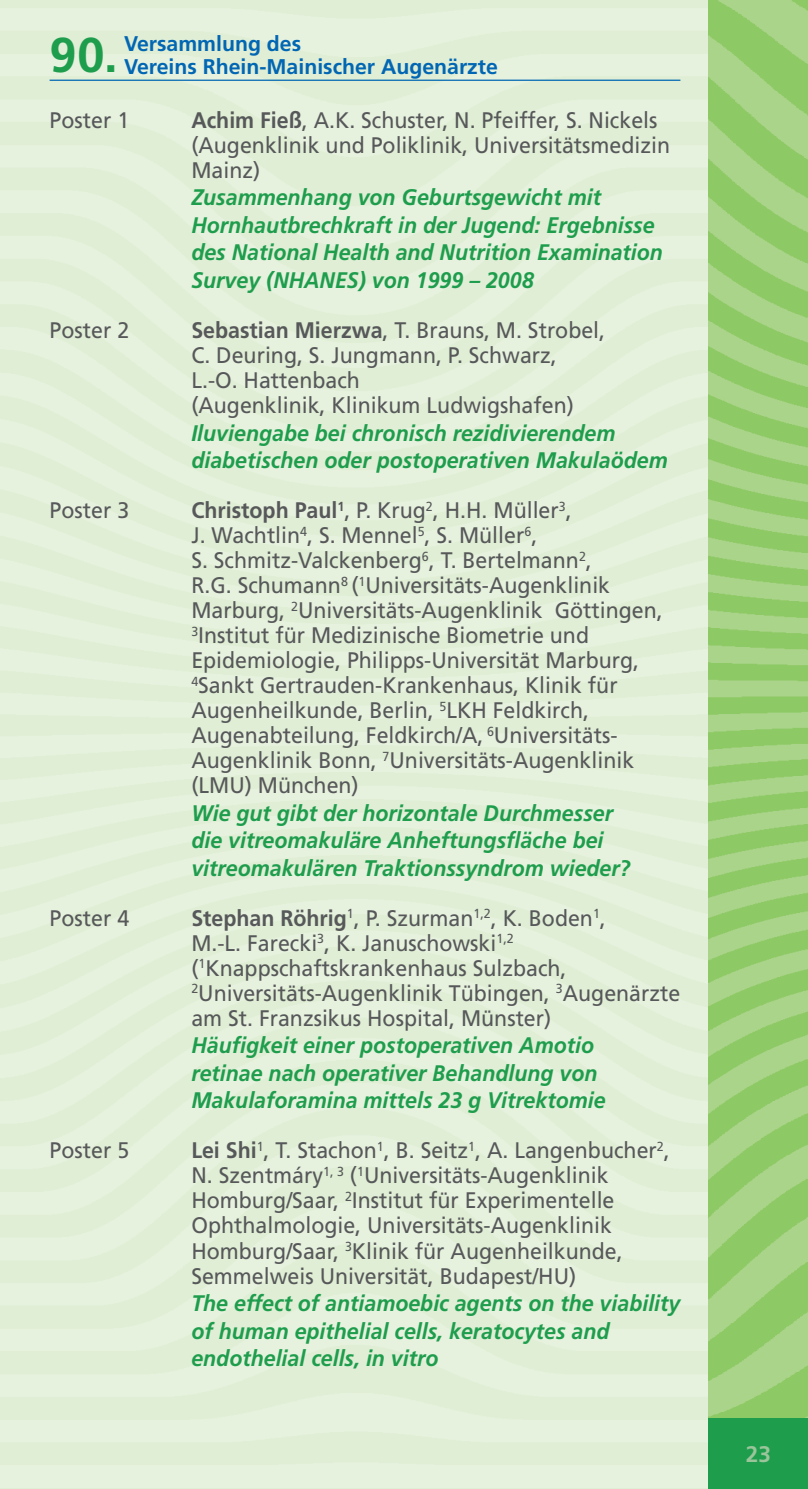
<style>
.page{position:relative;width:808px;height:1489px;background:#fff}
.page>*{position:absolute;margin:0;border:0;box-sizing:border-box;transform-origin:0 0}
.t1{font:700 48.75px "Frutiger";color:#1e9d4d}
.t2{font:22.5px/25px "Frutiger";color:#57585a;scale:.95 1}
.t3{font:italic 700 22.5px/27.5px "Frutiger";color:#1e9d4d;scale:.95 1}
.t4{font:700 22.5px "Frutiger";color:#9ac499}
.t5{font:700 21.25px "Frutiger";color:#0166b3}
.s1{font-weight:700}
</style>
<div class="page">
<div style="left:0;top:0;width:709px;height:1488px;background:#e4f0da"></div>
<img style="left:709px;top:0;width:99px;height:1417px">
<div style="left:709px;top:1417px;width:99px;height:71px;background:#1e9d4d"></div>
<hr style="left:50px;top:80px;width:630px;height:1px;background:#0166b3">
<p class="t5" style="left:124px;top:31px;width:179px">Versammlung des</p>
<h1 class="t1" style="left:50px;top:26px;width:70px">90.</h1>
<p class="t5" style="left:124px;top:54px;width:375px">Vereins Rhein-Mainischer Augenärzte</p>
<p class="t2" style="left:50px;top:107px;width:85px">Poster 1</p>
<p class="t2" style="left:191px;top:107px;width:505px"><span class="s1">Achim Fieß</span>, A.K. Schuster, N. Pfeiffer, S. Nickels (Augenklinik und Poliklinik, Universitätsmedizin<br>Mainz)</p>
<p class="t3" style="left:191px;top:184px;width:498px">Zusammenhang von Geburtsgewicht mit Hornhautbrechkraft in der Jugend: Ergebnisse des National Health and Nutrition Examination Survey (NHANES) von 1999 – 2008</p>
<p class="t2" style="left:50px;top:317px;width:85px">Poster 2</p>
<p class="t2" style="left:191px;top:317px;width:437px"><span class="s1">Sebastian Mierzwa</span>, T. Brauns, M. Strobel, C. Deuring, S. Jungmann, P. Schwarz, L.-O. Hattenbach<br>(Augenklinik, Klinikum Ludwigshafen)</p>
<p class="t3" style="left:191px;top:419px;width:503px">Iluviengabe bei chronisch rezidivierendem diabetischen oder postoperativen Makulaödem</p>
<p class="t2" style="left:50px;top:497px;width:85px">Poster 3</p>
<p class="t2" style="left:191px;top:497px;width:498px"><span class="s1">Christoph Paul</span><sup>1</sup>, P. Krug<sup>2</sup>, H.H. Müller<sup>3</sup>,<br>J. Wachtlin<sup>4</sup>, S. Mennel<sup>5</sup>, S. Müller<sup>6</sup>,<br>S. Schmitz-Valckenberg<sup>6</sup>, T. Bertelmann<sup>2</sup>,<br>R.G. Schumann<sup>8</sup> (<sup>1</sup>Universitäts-Augenklinik Marburg, <sup>2</sup>Universitäts-Augenklinik Göttingen, <sup>3</sup>Institut für Medizinische Biometrie und Epidemiologie, Philipps-Universität Marburg, <sup>4</sup>Sankt Gertrauden-Krankenhaus, Klinik für Augenheilkunde, Berlin, <sup>5</sup>LKH Feldkirch, Augenabteilung, Feldkirch/A, <sup>6</sup>Universitäts-Augenklinik Bonn, <sup>7</sup>Universitäts-Augenklinik (LMU) München)</p>
<p class="t3" style="left:191px;top:799px;width:464px">Wie gut gibt der horizontale Durchmesser die vitreomakuläre Anheftungsfläche bei vitreomakulären Traktionssyndrom wieder?</p>
<p class="t2" style="left:50px;top:905px;width:85px">Poster 4</p>
<p class="t2" style="left:191px;top:905px;width:516px"><span class="s1">Stephan Röhrig</span><sup>1</sup>, P. Szurman<sup>1,2</sup>, K. Boden<sup>1</sup>,<br>M.-L. Farecki<sup>3</sup>, K. Januschowski<sup>1,2 </sup>(<sup>1</sup>Knappschaftskrankenhaus Sulzbach, <sup>2</sup>Universitäts-Augenklinik Tübingen, <sup>3</sup>Augenärzte am St. Franzsikus Hospital, Münster)</p>
<p class="t3" style="left:191px;top:1031px;width:438px">Häufigkeit einer postoperativen Amotio retinae nach operativer Behandlung von<br>Makulaforamina mittels 23 g Vitrektomie</p>
<p class="t2" style="left:50px;top:1137px;width:85px">Poster 5</p>
<p class="t2" style="left:191px;top:1137px;width:505px"><span class="s1">Lei Shi</span><sup>1</sup>, T. Stachon<sup>1</sup>, B. Seitz<sup>1</sup>, A. Langenbucher<sup>2</sup>, N. Szentmáry<sup>1,</sup> <sup>3</sup> (<sup>1</sup>Universitäts-Augenklinik Homburg/Saar, <sup>2</sup>Institut für Experimentelle Ophthalmologie, Universitäts-Augenklinik Homburg/Saar, <sup>3</sup>Klinik für Augenheilkunde, Semmelweis Universität, Budapest/HU)</p>
<p class="t3" style="left:191px;top:1289px;width:516px">The effect of antiamoebic agents on the viability of human epithelial cells, keratocytes and endothelial cells, in vitro</p>
<p class="t4" style="left:746px;top:1440px;width:27px">23</p>
</div>
